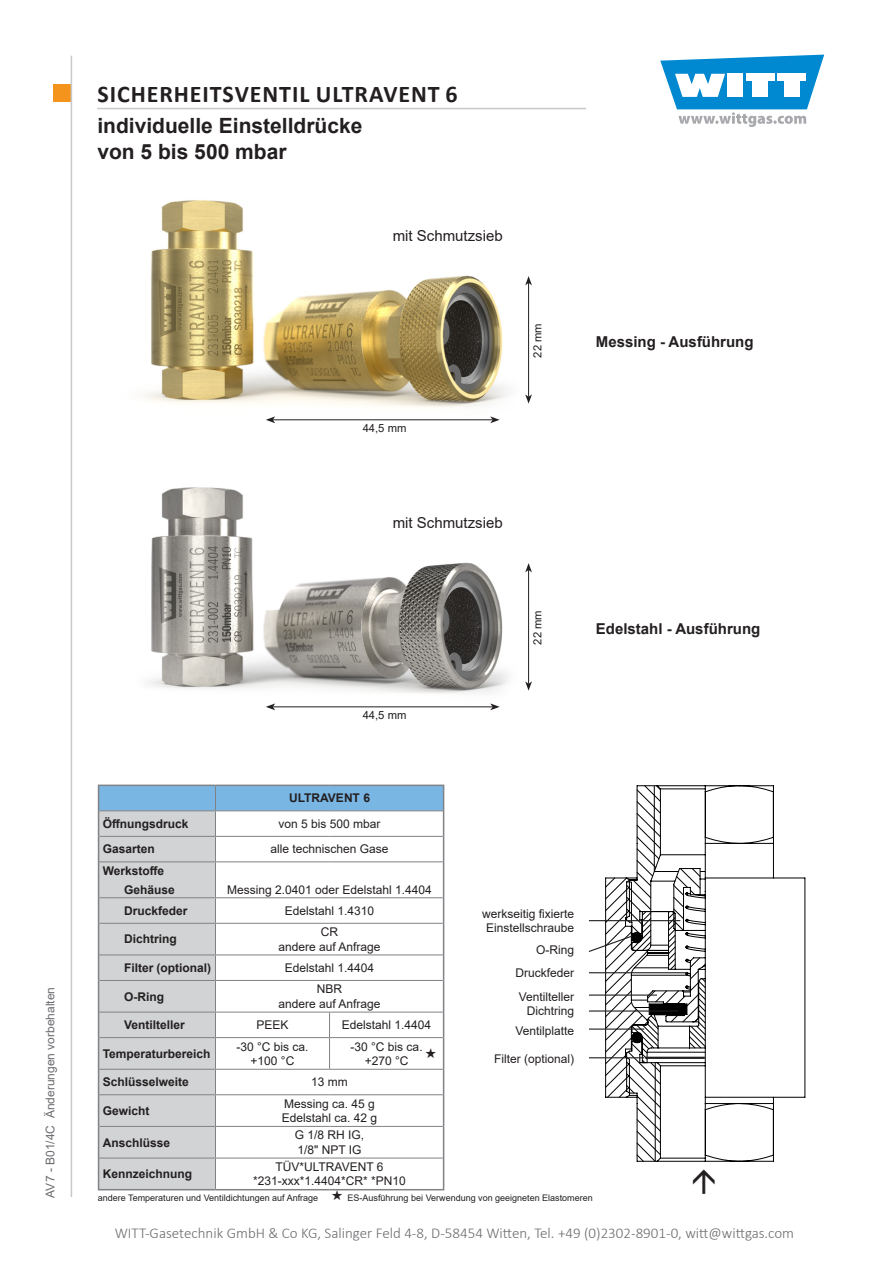
<style>
.page{position:relative;width:893px;height:1263px;background:#fff}
.page>*{position:absolute;margin:0;border:0;box-sizing:border-box;transform-origin:0 0}
.t1{font:700 24px "Calibri";letter-spacing:.04em;color:#231f20}
.t2{font:700 21px/25.2px "Arial";color:#231f20}
.t3{font:300 15px "Calibri";color:#6b6c6f}
.t4{font:700 15px "Arial";color:#231f20}
.Einleitungstext{font:15px "Arial";color:#231f20}
.Einleitungstext-2{font:12px/14.4px "Arial";color:#231f20;text-align:center}
.Einleitungstext-3{font:700 12px "Arial";color:#231f20}
.t5{font:12px "Arial";color:#6b6c6f}
.t6{font:11.25px "Arial";color:#231f20}
.Grundtext{font:9px "Arial";color:#231f20}
</style>
<div class="page">
<div style="left:53px;top:85px;width:17px;height:17px;background:#f5941d"></div>
<svg style="left:660px;top:55px;width:164px;height:72px"></svg>
<hr style="left:71px;top:56px;width:1px;height:1141px;background:#c7c9cb">
<hr style="left:97px;top:108px;width:489px;height:1px;background:#c7c9cb">
<svg style="left:706px;top:785px;width:99px;height:377px"></svg>
<svg style="left:588px;top:785px;width:118px;height:377px"></svg>
<hr style="left:98px;top:784px;width:117px;height:2px;background:#808285">
<hr style="left:215px;top:784px;width:115px;height:2px;background:#808285">
<hr style="left:330px;top:784px;width:114px;height:2px;background:#808285">
<img style="left:145px;top:200px;width:363px;height:224px">
<div style="left:306px;top:230px;width:197px;height:19px;background:#fff"></div>
<hr style="left:273px;top:419px;width:220px;height:1px;background:#231f20">
<svg style="left:490px;top:416px;width:10px;height:7px"></svg>
<svg style="left:266px;top:416px;width:9px;height:7px"></svg>
<hr style="left:528px;top:283px;width:1px;height:114px;background:#231f20">
<svg style="left:525px;top:276px;width:7px;height:9px"></svg>
<svg style="left:525px;top:394px;width:7px;height:10px"></svg>
<img style="left:148px;top:487px;width:360px;height:224px">
<div style="left:306px;top:517px;width:197px;height:19px;background:#fff"></div>
<hr style="left:273px;top:706px;width:220px;height:1px;background:#231f20">
<svg style="left:490px;top:703px;width:10px;height:7px"></svg>
<svg style="left:266px;top:703px;width:9px;height:7px"></svg>
<hr style="left:528px;top:570px;width:1px;height:114px;background:#231f20">
<svg style="left:525px;top:563px;width:7px;height:9px"></svg>
<svg style="left:525px;top:681px;width:7px;height:10px"></svg>
<hr style="left:589px;top:1057px;width:55px;height:1px;background:#231f20">
<hr style="left:645px;top:1057px;width:60px;height:2px;background:#231f20">
<svg style="left:98px;top:785px;width:346px;height:406px"></svg>
<p class="t5" style="left:42px;top:1197px;width:212px;rotate:-90deg">AV7 - B01/4C Änderungen vorbehalten</p>
<h1 class="t1" style="left:97px;top:77px;width:362px">SICHERHEITSVENTIL ULTRAVENT 6</h1>
<h2 class="t2" style="left:97px;top:114px;width:266px">individuelle Einstelldrücke von 5 bis 500 mbar</h2>
<p class="Einleitungstext" style="left:393px;top:225px;width:112px">mit Schmutzsieb</p>
<p class="t6" style="left:363px;top:421px;width:45px">44,5 mm</p>
<p class="t6" style="left:530px;top:358px;width:36px;rotate:-90deg">22 mm</p>
<p class="t4" style="left:596px;top:331px;width:159px">Messing - Ausführung</p>
<p class="Einleitungstext" style="left:393px;top:512px;width:112px">mit Schmutzsieb</p>
<p class="t6" style="left:363px;top:708px;width:45px">44,5 mm</p>
<p class="Einleitungstext-3" style="left:289px;top:790px;width:82px">ULTRAVENT 6</p>
<p class="t6" style="left:530px;top:645px;width:36px;rotate:-90deg">22 mm</p>
<p class="t4" style="left:596px;top:618px;width:166px">Edelstahl - Ausführung</p>
<p class="Einleitungstext-3" style="left:103px;top:815px;width:87px">Öffnungsdruck</p>
<p class="Einleitungstext-2" style="left:278px;top:816px;width:104px">von 5 bis 500 mbar</p>
<p class="Einleitungstext-3" style="left:103px;top:841px;width:54px">Gasarten</p>
<p class="Einleitungstext-2" style="left:270px;top:842px;width:120px">alle technischen Gase</p>
<p class="Einleitungstext-3" style="left:103px;top:862px;width:63px">Werkstoffe</p>
<p class="Einleitungstext-3" style="left:124px;top:881px;width:52px">Gehäuse</p>
<p class="Einleitungstext-2" style="left:227px;top:882px;width:206px">Messing 2.0401 oder Edelstahl 1.4404</p>
<p class="Einleitungstext-3" style="left:124px;top:902px;width:65px">Druckfeder</p>
<p class="Einleitungstext-2" style="left:285px;top:903px;width:91px">Edelstahl 1.4310</p>
<p class="Einleitungstext-3" style="left:124px;top:931px;width:54px">Dichtring</p>
<p class="Einleitungstext-2" style="left:278px;top:925px;width:104px">CR<br>andere auf Anfrage</p>
<p class="Einleitungstext-3" style="left:124px;top:959px;width:89px">Filter (optional)</p>
<p class="Einleitungstext-2" style="left:285px;top:960px;width:91px">Edelstahl 1.4404</p>
<p class="Einleitungstext-3" style="left:124px;top:988px;width:41px">O-Ring</p>
<p class="Einleitungstext-2" style="left:278px;top:982px;width:104px">NBR<br>andere auf Anfrage</p>
<p class="Einleitungstext-3" style="left:124px;top:1016px;width:62px">Ventilteller</p>
<p class="Einleitungstext-2" style="left:256px;top:1018px;width:34px">PEEK</p>
<p class="Einleitungstext-2" style="left:342px;top:1018px;width:91px">Edelstahl 1.4404</p>
<p class="Einleitungstext-3" style="left:103px;top:1045px;width:109px">Temperaturbereich</p>
<p class="Einleitungstext-2" style="left:236px;top:1039px;width:74px">-30 °C bis ca. +100 °C</p>
<p class="Einleitungstext-2" style="left:350px;top:1039px;width:74px">-30 °C bis ca. +270 °C</p>
<p class="Einleitungstext-3" style="left:103px;top:1074px;width:88px">Schlüsselweite</p>
<p class="Einleitungstext-2" style="left:311px;top:1075px;width:38px">13 mm</p>
<p class="Einleitungstext-3" style="left:103px;top:1102px;width:48px">Gewicht</p>
<p class="Einleitungstext-2" style="left:282px;top:1096px;width:97px;text-align:left">Messing ca. 45 g<br>Edelstahl ca. 42 g</p>
<p class="Einleitungstext-3" style="left:103px;top:1134px;width:69px">Anschlüsse</p>
<p class="Einleitungstext-2" style="left:295px;top:1128px;width:71px;text-align:left">G 1/8 RH IG,<br>1/8" NPT IG</p>
<p class="Einleitungstext-3" style="left:103px;top:1165px;width:91px">Kennzeichnung</p>
<p class="Einleitungstext-2" style="left:253px;top:1159px;width:154px">TÜV*ULTRAVENT 6 *231-xxx*1.4404*CR* *PN10</p>
<p class="Grundtext" style="left:98px;top:1191px;width:222px">andere Temperaturen und Ventildichtungen auf Anfrage</p>
<p class="Einleitungstext-2" style="left:482px;top:906px;width:94px">werkseitig fixierte<br>Einstellschraube</p>
<p class="Einleitungstext-2" style="left:515px;top:965px;width:60px">Druckfeder</p>
<p class="Einleitungstext-2" style="left:527px;top:1004px;width:49px">Dichtring</p>
<p class="Einleitungstext-2" style="left:536px;top:942px;width:40px">O-Ring</p>
<p class="Einleitungstext-2" style="left:519px;top:989px;width:57px">Ventilteller</p>
<p class="Einleitungstext-2" style="left:515px;top:1023px;width:60px">Ventilplatte</p>
<p class="Einleitungstext-2" style="left:494px;top:1052px;width:82px">Filter (optional)</p>
<p class="Grundtext" style="left:348px;top:1192px;width:247px">ES-Ausführung bei Verwendung von geeigneten Elastomeren</p>
<p class="t3" style="left:115px;top:1224px;width:681px">WITT-Gasetechnik GmbH &amp; Co KG, Salinger Feld 4-8, D-58454 Witten, Tel. +49 (0)2302-8901-0, witt@wittgas.com</p>
</div>
